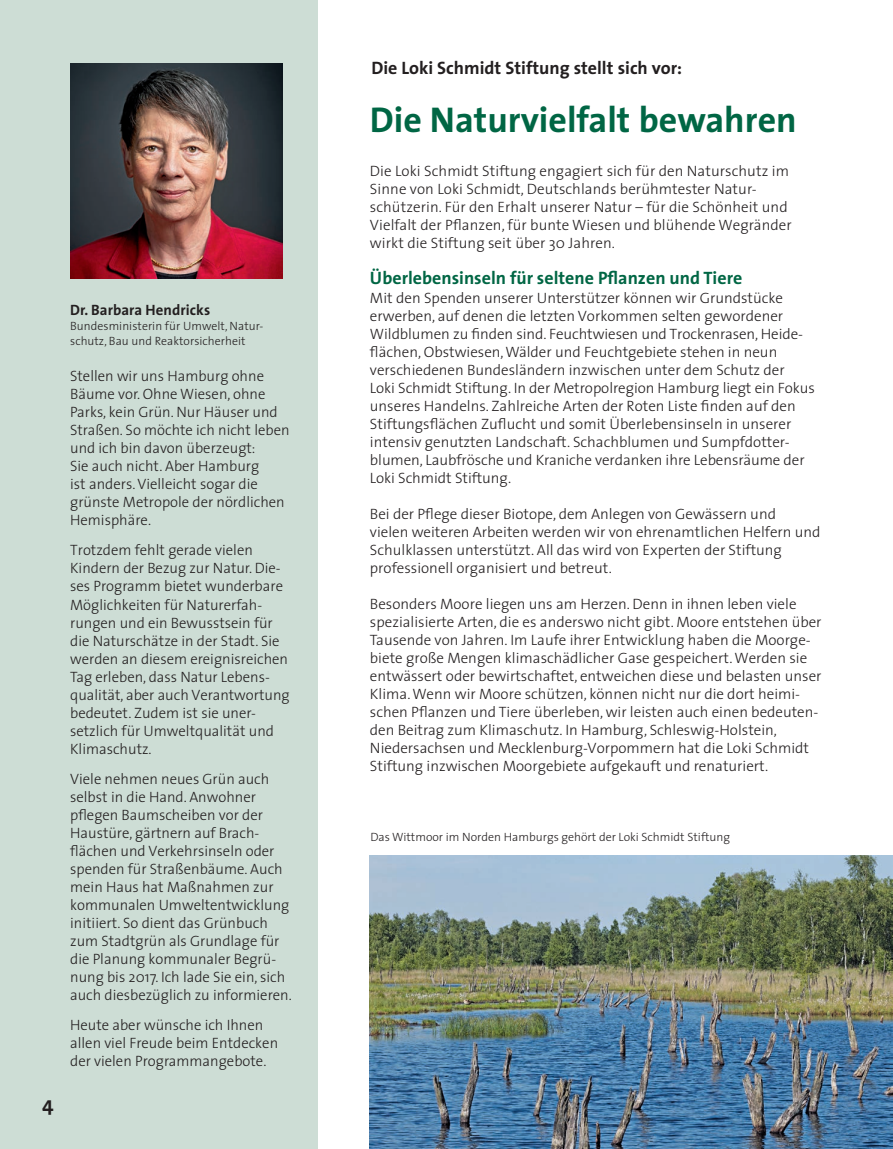
<style>
.page{position:relative;width:893px;height:1149px;background:#fff}
.page>*{position:absolute;margin:0;border:0;box-sizing:border-box;transform-origin:0 0}
.t1{font:700 36px "The Sans";color:#064}
.t2{font:700 20.7px "The Sans";color:#231f20}
.t3{font:700 18px "The Sans";color:#064}
.t4{font:700 18px "The Sans";color:#231f20}
.t5{font:300 15px/18px "The Sans";color:#231f20}
.t6{font:700 15px "The Sans";letter-spacing:.005em;color:#231f20}
.t7{font:300 12px/15px "The Sans";letter-spacing:.005em;color:#231f20}
</style>
<div class="page">
<div style="left:0;top:0;width:317px;height:1148px;background:#cdddd5"></div>
<img style="left:70px;top:64px;width:213px;height:214px">
<img style="left:370px;top:855px;width:523px;height:293px">
<h2 class="t2" style="left:42px;top:1086px;width:13px">4</h2>
<p class="t6" style="left:70px;top:297px;width:142px">Dr. Barbara Hendricks</p>
<p class="t7" style="left:70px;top:318px;width:195px">Bundesministerin für Umwelt, Natur&shy;schutz, Bau und Reaktorsicherheit</p>
<p class="t5" style="left:70px;top:366px;width:221px">Stellen wir uns Hamburg ohne<br>Bäume vor. Ohne Wiesen, ohne<br>Parks, kein Grün. Nur Häuser und<br>Straßen. So möchte ich nicht leben und ich bin davon überzeugt:<br>Sie auch nicht. Aber Hamburg<br>ist anders. Vielleicht sogar die grünste Metropole der nördlichen<br>Hemisphäre.</p>
<p class="t5" style="left:70px;top:540px;width:221px">Trotzdem fehlt gerade vielen<br>Kindern der Bezug zur Natur. Die&shy;ses Programm bietet wunderbare<br>Möglichkeiten für Naturerfah&shy;rungen und ein Bewusstsein für die Naturschätze in der Stadt. Sie werden an diesem ereignisreichen<br>Tag erleben, dass Natur Lebens&shy;qualität, aber auch Verantwortung bedeutet. Zudem ist sie uner&shy;setzlich für Umweltqualität und<br>Klimaschutz.</p>
<p class="t5" style="left:70px;top:768px;width:223px">Viele nehmen neues Grün auch selbst in die Hand. Anwohner pflegen Baumscheiben vor der<br>Haustüre, gärtnern auf Brach&shy;flächen und Verkehrsinseln oder spenden für Straßenbäume. Auch mein Haus hat Maßnahmen zur kommunalen Umweltentwicklung initiiert. So dient das Grünbuch zum Stadtgrün als Grundlage für die Planung kommunaler Begrü&shy;nung bis 2017. Ich lade Sie ein, sich auch diesbezüglich zu informieren.</p>
<p class="t5" style="left:70px;top:1014px;width:210px">Heute aber wünsche ich Ihnen allen viel Freude beim Entdecken der vielen Programmangebote.</p>
<p class="t4" style="left:371px;top:52px;width:312px">Die Loki Schmidt Stiftung stellt sich vor:</p>
<h1 class="t1" style="left:370px;top:90px;width:428px">Die Naturvielfalt bewahren</h1>
<p class="t5" style="left:370px;top:162px;width:423px">Die Loki Schmidt Stiftung engagiert sich für den Naturschutz im Sinne von Loki Schmidt, Deutschlands berühmtester Natur&shy;schützerin. Für den Erhalt unserer Natur – für die Schönheit und Vielfalt der Pflanzen, für bunte Wiesen und blühende Wegränder wirkt die Stiftung seit über 30 Jahren.</p>
<p class="t3" style="left:370px;top:263px;width:374px">Überlebensinseln für seltene Pflanzen und Tiere</p>
<p class="t5" style="left:370px;top:288px;width:446px">Mit den Spenden unserer Unterstützer können wir Grundstücke erwerben, auf denen die letzten Vorkommen selten gewordener Wildblumen zu finden sind. Feuchtwiesen und Trockenrasen, Heide&shy;flächen, Obstwiesen, Wälder und Feuchtgebiete stehen in neun verschiedenen Bundesländern inzwischen unter dem Schutz der<br>Loki Schmidt Stiftung. In der Metropolregion Hamburg liegt ein Fokus unseres Handelns. Zahlreiche Arten der Roten Liste finden auf den Stiftungsflächen Zuflucht und somit Überlebensinseln in unserer intensiv genutzten Landschaft. Schachblumen und Sumpfdotter&shy;blumen, Laubfrösche und Kraniche verdanken ihre Lebensräume der Loki Schmidt Stiftung.</p>
<p class="t5" style="left:370px;top:504px;width:452px">Bei der Pflege dieser Biotope, dem Anlegen von Gewässern und<br>vielen weiteren Arbeiten werden wir von ehrenamtlichen Helfern und Schulklassen unterstützt. All das wird von Experten der Stiftung professionell organisiert und betreut.</p>
<p class="t5" style="left:370px;top:594px;width:453px">Besonders Moore liegen uns am Herzen. Denn in ihnen leben viele spezialisierte Arten, die es anderswo nicht gibt. Moore entstehen über Tausende von Jahren. Im Laufe ihrer Entwicklung haben die Moorge&shy;biete große Mengen klimaschädlicher Gase gespeichert. Werden sie entwässert oder bewirtschaftet, entweichen diese und belasten unser Klima. Wenn wir Moore schützen, können nicht nur die dort heimi&shy;schen Pflanzen und Tiere überleben, wir leisten auch einen bedeuten&shy;den Beitrag zum Klimaschutz. In Hamburg, Schleswig--Holstein, Niedersachsen und Mecklenburg--Vorpommern hat die Loki Schmidt Stiftung inzwischen Moorgebiete aufgekauft und renaturiert.</p>
<p class="t7" style="left:370px;top:828px;width:361px">Das Wittmoor im Norden Hamburgs gehört der Loki Schmidt Stiftung</p>
</div>
